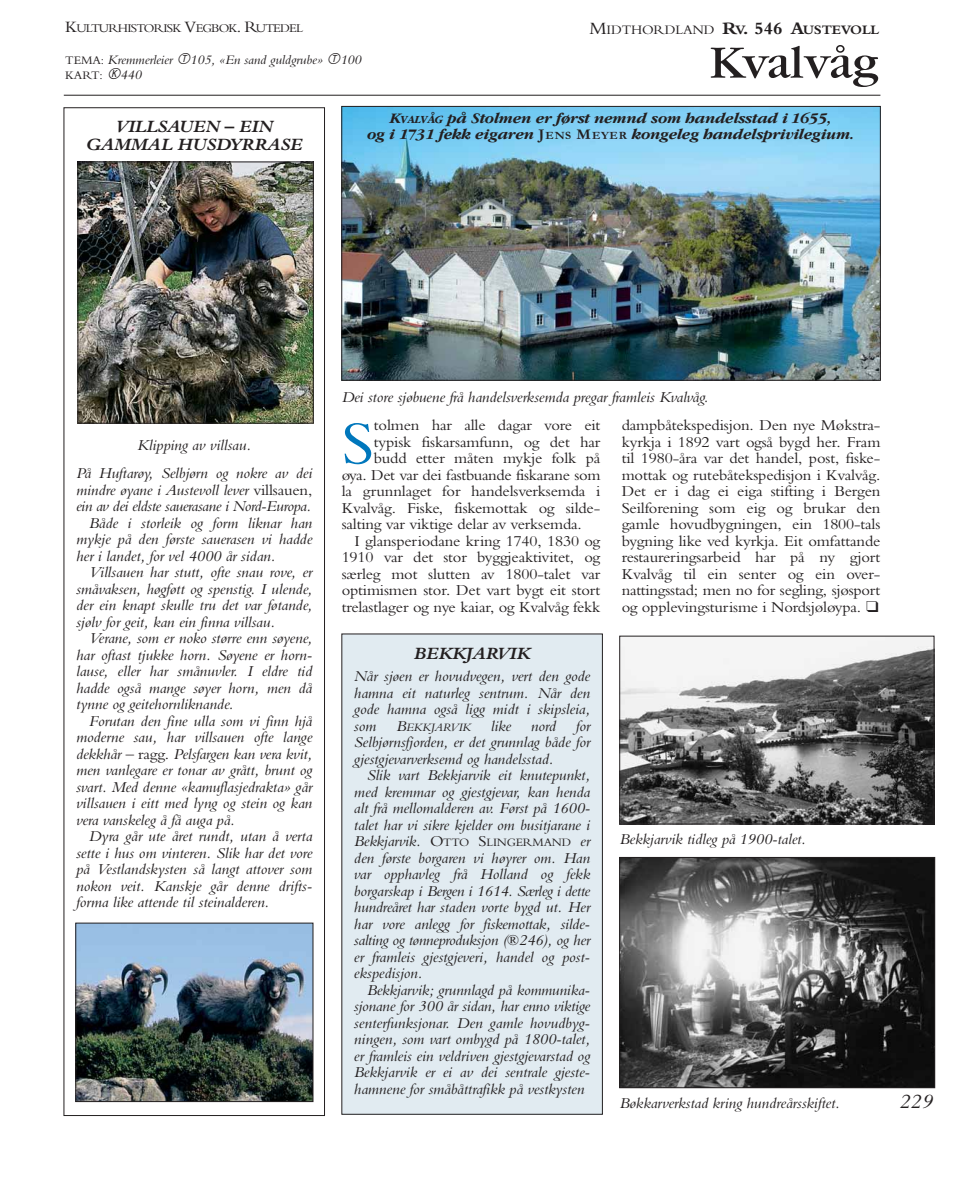
<style>
.page{position:relative;width:957px;height:1191px;background:#fff}
.page>*{position:absolute;margin:0;border:0;box-sizing:border-box;transform-origin:0 0}
.t1{font:63.15px "Bembo MT Std";color:#0077bc;scale:1.05 1}
.t2{font:48px "Garamond";letter-spacing:-.015em;color:#231f20;scale:1.1 1}
.t3{font:italic 21px "Bembo MT Std";color:#231f20;scale:1.05 1}
.t4{font:italic 700 18px/18px "Bembo MT Std";letter-spacing:-.01em;color:#231f20;text-align:center;scale:1.05 1}
.t5{font:italic 15.75px/16.5px "Bembo MT Std";letter-spacing:-.01em;color:#231f20;text-align:justify;scale:1.05 1}
.t6{font:15.75px/16.5px "Bembo MT Std";letter-spacing:-.01em;color:#231f20;text-align:justify;scale:1.05 1}
.t7{font:italic 15.75px "Bembo MT Std";letter-spacing:-.03em;color:#231f20;scale:1.05 1}
.t8{font:italic 700 15px/15.8px "Garamond IT Cby BT";letter-spacing:-.01em;color:#231f20;text-align:center;scale:1.05 1}
.t9{font:italic 13.5px "Bembo MT Std";letter-spacing:-.01em;color:#231f20;scale:1.05 1}
.t10{font:13.5px "Bembo MT Std";letter-spacing:-.015em;color:#231f20;scale:1.05 1}
.t11{font:12.3px "Bembo MT Std";letter-spacing:-.065em;color:#231f20;scale:1.05 1}
.t12{font:12px "Bembo MT Std";color:#231f20;scale:1.05 1}
.s1{font-size:16.5px}
.s2{font-style:normal;font-size:12px}
.s3{font-family:"Circle Frame";font-size:15px}
.s4{font-family:"Circle Frame";font-style:italic;font-size:15px}
.s5{font-style:italic;font-size:13.5px}
.s6{font-size:18px}
.s7{font-weight:700;font-size:18px}
.s8{font-weight:700}
.s9{font-size:11.25px}
.s10{font-size:12px}
.s11{font-family:"Garamond";font-style:normal}
.s12{font-family:"Garamond";font-style:normal;font-size:11.25px}
.s13{font-style:normal}
.s14{font-size:11.85px}
.s15{font-style:normal;font-size:11.85px}
.s16{font-size:15px}
</style>
<div class="page">
<div style="left:342px;top:634px;width:260px;height:480px;background:#e1ebf1"></div>
<hr style="left:64px;top:95px;width:816px;height:1px;background:#231f20">
<img style="left:344px;top:108px;width:534px;height:270px">
<div style="left:342px;top:106px;width:538px;height:274px;border:1px solid #231f20"></div>
<img style="left:80px;top:164px;width:231px;height:257px">
<div style="left:78px;top:162px;width:235px;height:261px;border:1px solid #231f20"></div>
<img style="left:78px;top:925px;width:233px;height:174px">
<div style="left:76px;top:923px;width:237px;height:178px;border:1px solid #231f20"></div>
<img style="left:621px;top:638px;width:311px;height:184px">
<div style="left:619px;top:636px;width:315px;height:188px;border:1px solid #231f20"></div>
<img style="left:621px;top:859px;width:312px;height:226px">
<div style="left:619px;top:857px;width:316px;height:230px;border:1px solid #231f20"></div>
<p class="t11" style="left:65px;top:24px;width:228px"><span class="s1">K</span>ULTURHISTORISK <span class="s1">V</span>EGBOK<span class="s1">. R</span>UTEDEL</p>
<p class="t9" style="left:65px;top:55px;width:284px"><span class="s2">TEMA:</span> Kremmerleier <span class="s3">T</span>105, «En sand guldgrube» <span class="s3">T</span>100</p>
<p class="t12" style="left:65px;top:71px;width:74px">KART: <span class="s4">K</span><span class="s5">440</span></p>
<p class="t10" style="left:589px;top:25px;width:277px"><span class="s6">M</span>IDTHORDLAND <span class="s7">R</span><span class="s8">V</span><span class="s7">. 546 A</span><span class="s8">USTEVOLL</span></p>
<h2 class="t2" style="left:709px;top:46px;width:156px">Kvalvåg</h2>
<p class="t4" style="left:86px;top:117px;width:208px">VILLSAUEN – EIN<br>GAMMAL HUSDYRRASE</p>
<p class="t8" style="left:367px;top:112px;width:466px">K<span class="s9">VALV</span><span class="s10">Å</span><span class="s9">G</span> på Stolmen er først nemnd som handelsstad i 1655,<br>og i 1731 fekk eigaren <span class="s11">J</span><span class="s12">ENS</span> <span class="s11">M</span><span class="s12">EYER</span> kongeleg handels privilegium.</p>
<p class="t5" style="left:76px;top:432px;width:226px;line-height:28.5px;text-align:center">Klipping av villsau.<br>På Huftarøy, Selbjørn og nokre av dei</p>
<p class="t5" style="left:76px;top:483px;width:226px">mindre øyane i Austevoll lever <span class="s13">villsauen,</span></p>
<p class="t7" style="left:76px;top:500px;width:225px">ein av dei eldste sauerasane i Nord-Europa.</p>
<p class="t5" style="left:89px;top:516px;width:214px">Både i storleik og form liknar han</p>
<p class="t5" style="left:76px;top:532px;width:226px">mykje på den første sauerasen vi hadde</p>
<p class="t5" style="left:76px;top:549px;width:191px">her i landet, for vel 4000 år sidan.</p>
<p class="t5" style="left:89px;top:565px;width:214px">Villsauen har stutt, ofte snau rove, er</p>
<p class="t5" style="left:76px;top:582px;width:226px">småvaksen, høgføtt og spenstig. I ulende,</p>
<p class="t5" style="left:76px;top:598px;width:226px">der ein knapt skulle tru det var føtande,</p>
<p class="t5" style="left:76px;top:615px;width:191px">sjølv for geit, kan ein finna villsau.</p>
<p class="t5" style="left:89px;top:631px;width:214px">Verane, som er noko større enn søyene,</p>
<p class="t5" style="left:76px;top:648px;width:226px">har oftast tjukke horn. Søyene er horn -</p>
<p class="t5" style="left:76px;top:664px;width:226px">lause, eller har smånuvler. I eldre tid</p>
<p class="t5" style="left:76px;top:681px;width:226px">hadde også mange søyer horn, men då</p>
<p class="t5" style="left:76px;top:697px;width:152px">tynne og geite hornliknande.</p>
<p class="t5" style="left:89px;top:714px;width:214px">Forutan den fine ulla som vi finn hjå</p>
<p class="t5" style="left:76px;top:730px;width:226px">moderne sau, har villsauen ofte lange</p>
<p class="t5" style="left:76px;top:747px;width:226px">dekkhår – <span class="s13">ragg.</span> Pelsfargen kan vera kvit,</p>
<p class="t5" style="left:76px;top:763px;width:226px">men vanlegare er tonar av grått, brunt og</p>
<p class="t5" style="left:76px;top:780px;width:226px">svart. Med denne «kamuflasjedrakta» går</p>
<p class="t5" style="left:76px;top:796px;width:226px">villsauen i eitt med lyng og stein og kan</p>
<p class="t5" style="left:76px;top:813px;width:153px">vera vanskeleg å få auga på.</p>
<p class="t5" style="left:89px;top:829px;width:214px">Dyra går ute året rundt, utan å verta</p>
<p class="t5" style="left:76px;top:846px;width:226px">sette i hus om vinteren. Slik har det vore</p>
<p class="t5" style="left:76px;top:862px;width:226px">på Vestlandskysten så langt attover som</p>
<p class="t5" style="left:76px;top:879px;width:226px">nokon veit. Kanskje går denne drifts -</p>
<p class="t5" style="left:76px;top:895px;width:186px">forma like attende til steinalderen.</p>
<p class="t5" style="left:342px;top:390px;width:351px">Dei store sjøbuene frå handelsverksemda pregar framleis Kvalvåg.</p>
<h1 class="t1" style="left:342px;top:420px;width:32px">S</h1>
<p class="t6" style="left:374px;top:418px;width:217px">tolmen har alle dagar vore eit</p>
<p class="t6" style="left:374px;top:435px;width:217px">typisk fiskarsamfunn, og det har</p>
<p class="t6" style="left:374px;top:451px;width:217px">budd etter måten mykje folk på</p>
<p class="t6" style="left:342px;top:468px;width:248px">øya. Det var dei fastbuande fiskarane som</p>
<p class="t6" style="left:342px;top:484px;width:248px">la grunnlaget for handelsverksemda i</p>
<p class="t6" style="left:342px;top:501px;width:248px">Kvalvåg. Fiske, fiskemottak og silde -</p>
<p class="t6" style="left:342px;top:517px;width:230px">salting var viktige delar av verksemda.</p>
<p class="t6" style="left:354px;top:534px;width:236px">I glansperiodane kring 1740, 1830 og</p>
<p class="t6" style="left:342px;top:550px;width:248px">1910 var det stor byggjeaktivitet, og</p>
<p class="t6" style="left:342px;top:567px;width:248px">særleg mot slutten av 1800-talet var</p>
<p class="t6" style="left:342px;top:583px;width:248px">optimismen stor. Det vart bygt eit stort</p>
<p class="t6" style="left:342px;top:600px;width:248px">trelastlager og nye kaiar, og Kvalvåg fekk</p>
<p class="t4" style="left:414px;top:643px;width:112px">BEKKJARVIK</p>
<p class="t5" style="left:354px;top:669px;width:226px">Når sjøen er hovudvegen, vert den gode hamna eit naturleg sentrum. Når den gode hamna også ligg midt i skips leia, som B<span class="s14">EKKJARVIK</span> like nord for Selbjørnsfjorden, er det grunn lag både for gjestgjevar verksemd og handels stad.</p>
<p class="t5" style="left:354px;top:768px;width:226px;text-indent:13px">Slik vart Bekkjarvik eit knutepunkt, med kremmar og gjestgjevar, kan henda alt frå mellomalderen av. Først på 1600- talet har vi sikre kjelder om busitjarane i Bekkjarvik. <span class="s13">O</span><span class="s15">TTO</span> <span class="s13">S</span><span class="s15">LINGERMAND</span> er den første bor garen vi høyrer om. Han var opp havleg frå Holland og fekk borgar skap i Bergen i 1614. Særleg i dette hundre året har staden vorte bygd ut. Her har vore anlegg for fiske mottak, silde - salting og tønne produk sjon (<span class="s16">®</span>246), og her er fram leis gjestgjeveri, handel og post - ekspedisjon.</p>
<p class="t5" style="left:354px;top:983px;width:226px;text-indent:13px">Bekkjarvik; grunnlagd på kommu ni ka&shy;sjonane for 300 år sidan, har enno viktige sen ter funksjonar. Den gamle hovud byg - nin gen, som vart ombygd på 1800-talet, er fram leis ein veldriven gjestgjevarstad og Bekkjarvik er ei av dei sentrale gjeste - hamnene for småbåttrafikk på vestkysten</p>
<p class="t6" style="left:621px;top:418px;width:248px">dampbåtekspedisjon. Den nye Møkstra - kyrkja i 1892 vart også bygd her. Fram til 1980-åra var det handel, post, fiske - mottak og rutebåtekspedisjon i Kval våg.<br>Det er i dag ei eiga stifting i Bergen Seilforening som eig og brukar den gamle hovudbygningen, ein 1800-tals bygning like ved kyrkja. Eit omfattande restaureringsarbeid har på ny gjort Kvalvåg til ein senter og ein over - nattingsstad; men no for segling, sjøsport og opplevings turisme i Nordsjøløypa. ❑</p>
<p class="t5" style="left:619px;top:832px;width:179px">Bekkjarvik tidleg på 1900-talet.</p>
<p class="t5" style="left:619px;top:1095px;width:211px">Bøkkarverkstad kring hundreårsskiftet.</p>
<h3 class="t3" style="left:899px;top:1094px;width:34px">229</h3>
</div>
